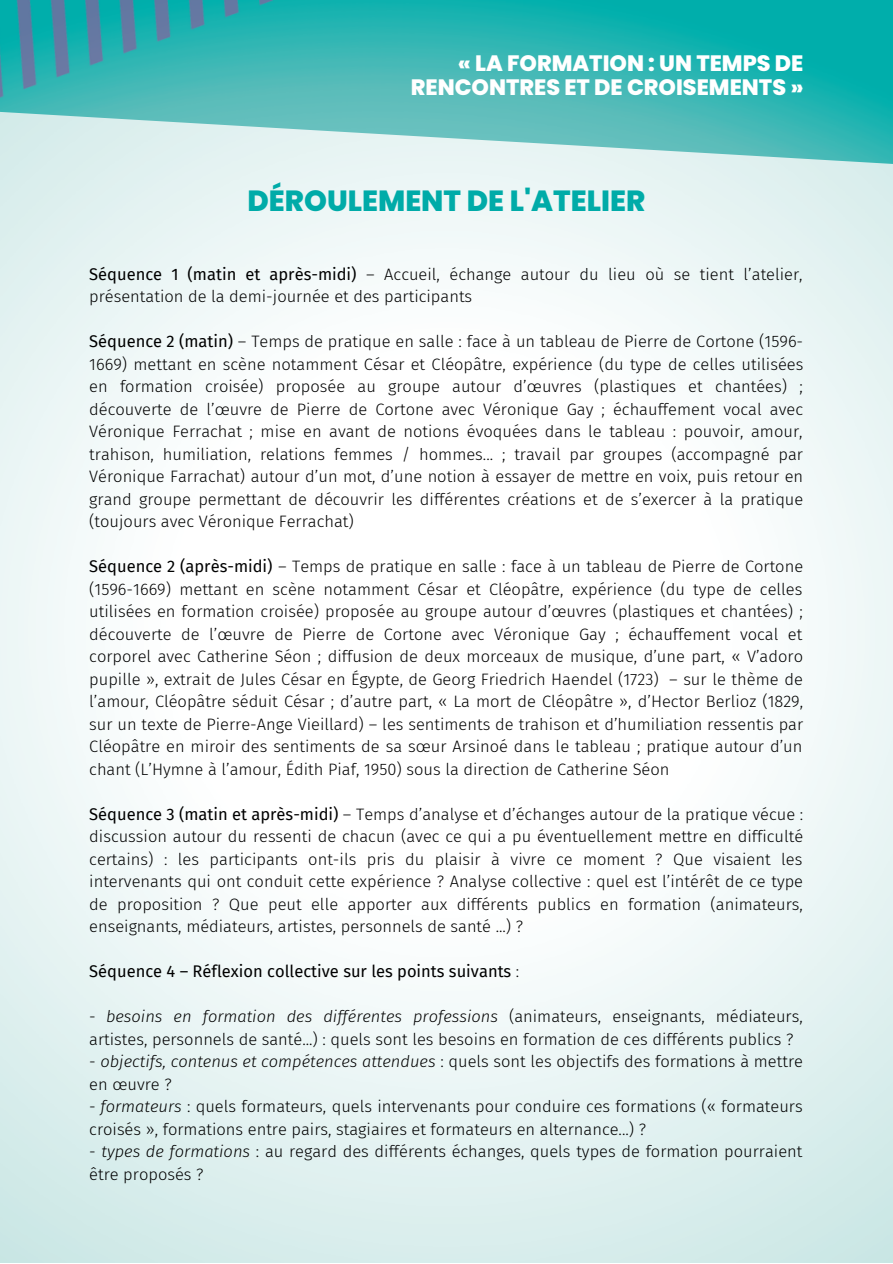
<style>
.page{position:relative;width:893px;height:1264px;background:#fff}
.page>*{position:absolute;margin:0;border:0;box-sizing:border-box;transform-origin:0 0}
.t1{font:800 29.1px "Poppins";color:#00aba8}
.t2{font:800 22.2px/23.5px "Poppins";color:#fff;text-align:right}
.t3{font:300 16.5px/22.5px "Fira Sans";color:#000}
.t4{font:16.5px "Fira Sans";color:#000}
.s1{font-weight:400}
.s2{font-weight:300}
.s3{font-style:italic}
</style>
<div class="page">
<img style="left:0;top:0;width:892px;height:184px">
<p class="t2" style="left:411px;top:51px;width:394px">« LA FORMATION : UN TEMPS DE<br>RENCONTRES ET DE CROISEMENTS »</p>
<p class="t1" style="left:247px;top:180px;width:399px">DÉROULEMENT DE L'ATELIER</p>
<p class="t3" style="left:89px;top:263px;width:714px"><span class="s1">Séquence 1 (matin et après-midi)</span> – Accueil, échange autour du lieu où se tient l’atelier, présentation de la demi-journée et des participants</p>
<p class="t3" style="left:89px;top:330px;width:715px;text-align:justify"><span class="s1">Séquence 2 (matin)</span> – Temps de pratique en salle : face à un tableau de Pierre de Cortone (1596- 1669) mettant en scène notamment César et Cléopâtre, expérience (du type de celles utilisées en formation croisée) proposée au groupe autour d’œuvres (plastiques et chantées) ; découverte de l’œuvre de Pierre de Cortone avec Véronique Gay ; échauffement vocal avec Véronique Ferrachat ; mise en avant de notions évoquées dans le tableau : pouvoir, amour, trahison, humiliation, relations femmes / hommes... ; travail par groupes (accompagné par Véronique Farrachat) autour d’un mot, d’une notion à essayer de mettre en voix, puis retour en grand groupe permettant de découvrir les différentes créations et de s’exercer à la pratique (toujours avec Véronique Ferrachat)</p>
<p class="t3" style="left:89px;top:555px;width:715px;text-align:justify"><span class="s1">Séquence 2 (après-midi)</span> – Temps de pratique en salle : face à un tableau de Pierre de Cortone (1596-1669) mettant en scène notamment César et Cléopâtre, expérience (du type de celles utilisées en formation croisée) proposée au groupe autour d’œuvres (plastiques et chantées) ; découverte de l’œuvre de Pierre de Cortone avec Véronique Gay ; échauffement vocal et corporel avec Catherine Séon ; diffusion de deux morceaux de musique, d’une part, « V’adoro pupille », extrait de Jules César en Égypte, de Georg Friedrich Haendel (1723) – sur le thème de l’amour, Cléopâtre séduit César ; d’autre part, « La mort de Cléopâtre », d’Hector Berlioz (1829, sur un texte de Pierre-Ange Vieillard) – les sentiments de trahison et d’humiliation ressentis par Cléopâtre en miroir des sentiments de sa sœur Arsinoé dans le tableau ; pratique autour d’un chant (L’Hymne à l’amour, Édith Piaf, 1950) sous la direction de Catherine Séon</p>
<p class="t3" style="left:89px;top:803px;width:715px;text-align:justify"><span class="s1">Séquence 3 (matin et après-midi)</span> – Temps d’analyse et d’échanges autour de la pratique vécue : discussion autour du ressenti de chacun (avec ce qui a pu éventuellement mettre en difficulté certains) : les participants ont-ils pris du plaisir à vivre ce moment ? Que visaient les intervenants qui ont conduit cette expérience ? Analyse collective : quel est l’intérêt de ce type de proposition ? Que peut elle apporter aux différents publics en formation (animateurs, enseignants, médiateurs, artistes, personnels de santé ...) ?</p>
<p class="t4" style="left:89px;top:961px;width:431px">Séquence 4 – Réflexion collective sur les points suivants <span class="s2">:</span></p>
<p class="t3" style="left:89px;top:1005px;width:715px">- <span class="s3">besoins en formation des différentes professions</span> (animateurs, enseignants, médiateurs, artistes, personnels de santé...) : quels sont les besoins en formation de ces différents publics ?</p>
<p class="t3" style="left:89px;top:1050px;width:715px">- <span class="s3">objectifs, contenus et compétences attendues</span> : quels sont les objectifs des formations à mettre en œuvre ?</p>
<p class="t3" style="left:89px;top:1095px;width:715px">- <span class="s3">formateurs</span> : quels formateurs, quels intervenants pour conduire ces formations (« formateurs croisés », formations entre pairs, stagiaires et formateurs en alternance...) ?</p>
<p class="t3" style="left:89px;top:1140px;width:714px">- <span class="s3">types de formations</span> : au regard des différents échanges, quels types de formation pourraient être proposés ?</p>
</div>
